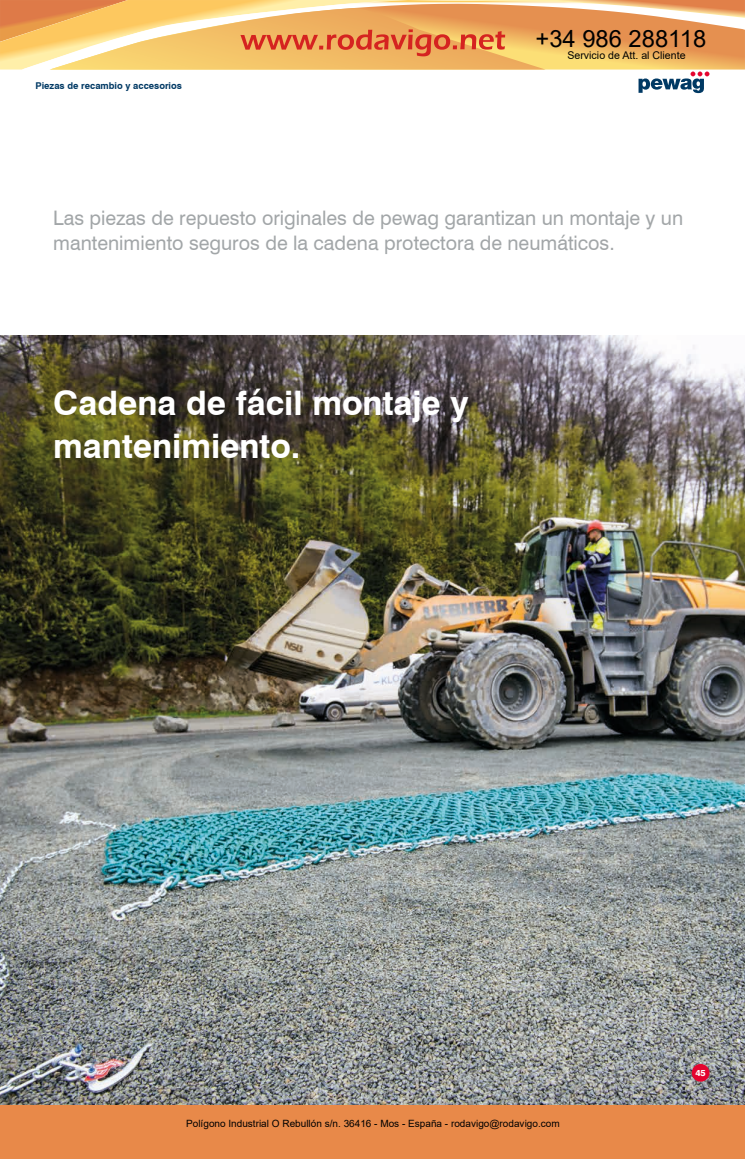
<style>
.page{position:relative;width:745px;height:1159px;background:#fff}
.page>*{position:absolute;margin:0;border:0;box-sizing:border-box;transform-origin:0 0}
.t1{font:700 33.75px/42.5px "Swiss 721 BT";color:#fff}
.t2{font:23.75px "Arial";color:#000}
.t3{font:20px/25px "Swiss 721 BT";color:#a2a6a8}
.t4{font:10.62px "Arial";color:#000}
.t5{font:10px "Arial";color:#000}
.t6{font:700 9.38px "Swiss 721 BT";color:#003964}
.t7{font:800 8.75px "Swiss 721 BT";color:#fff}
</style>
<div class="page">
<img style="left:0;top:336px;width:744px;height:769px">
<div style="left:691px;top:1064px;width:18px;height:17px;background:#e4042e;border-radius:50%"></div>
<div style="left:0;top:1105px;width:744px;height:54px;background:#e88949"></div>
<svg style="left:0;top:0;width:744px;height:93px"></svg>
<p class="t2" style="left:535px;top:22px;width:172px">+34 986 288118</p>
<p class="t6" style="left:35px;top:80px;width:148px">Piezas de recambio y accesorios</p>
<p class="t4" style="left:567px;top:48px;width:120px">Servicio de Att. al Cliente</p>
<p class="t3" style="left:53px;top:206px;width:631px">Las piezas de repuesto originales de pewag garantizan un montaje y un mantenimiento seguros de la cadena protectora de neumáticos.</p>
<h1 class="t1" style="left:53px;top:382px;width:416px">Cadena de fácil montaje y mantenimiento.</h1>
<p class="t5" style="left:186px;top:1117px;width:375px">Polígono Industrial O Rebullón s/n. 36416 - Mos - España - rodavigo@rodavigo.com</p>
<p class="t7" style="left:695px;top:1067px;width:12px">45</p>
</div>
